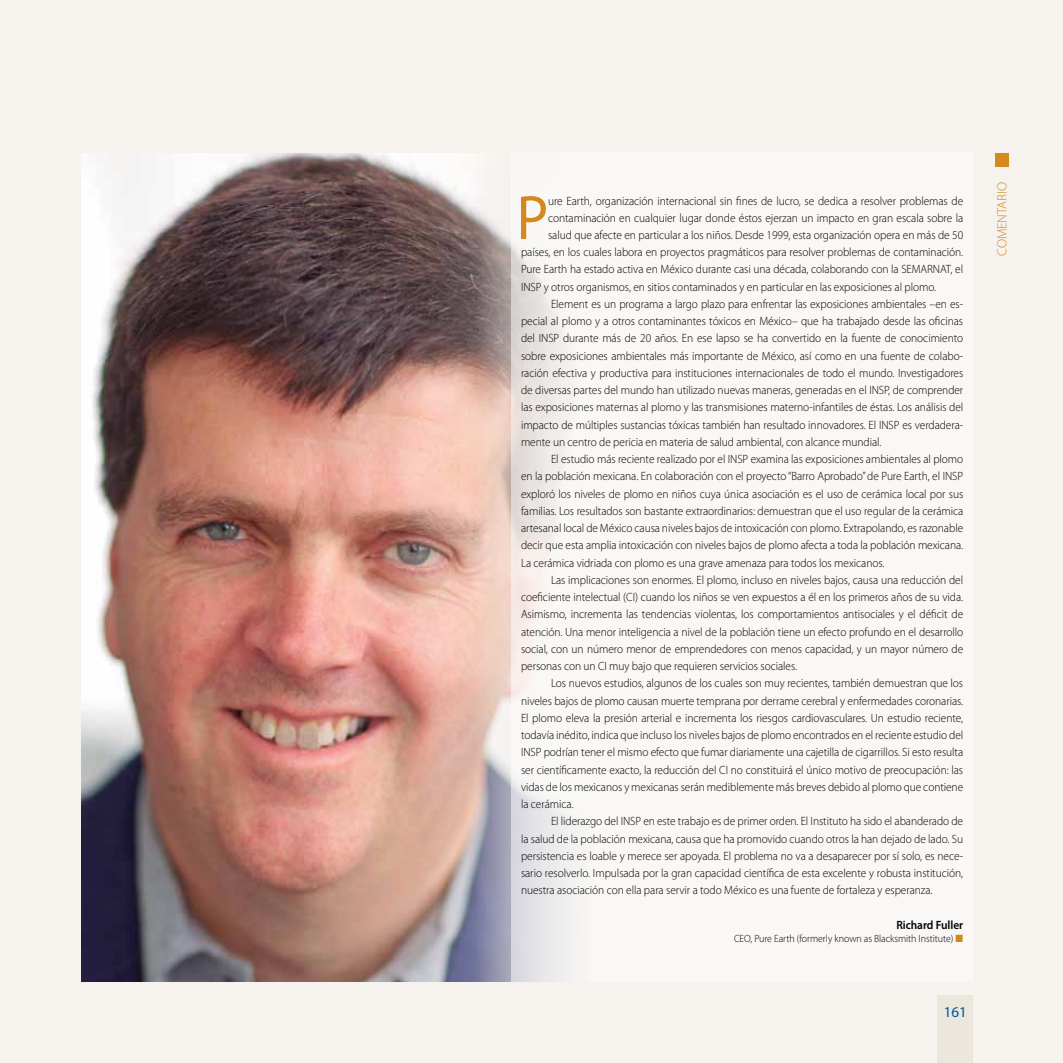
<style>
.page{position:relative;width:1063px;height:1063px;background:#f6f3ee}
.page>*{position:absolute;margin:0;border:0;box-sizing:border-box;transform-origin:0 0}
.t1{font:63.15px "Myriad Pro";color:#d4891c;scale:.95 1}
.t2{font:15px "Myriad Pro";color:#005695}
.t3{font:300 13.5px "Myriad Pro";color:#d4891c}
.t4{font:300 12px "Myriad Pro";letter-spacing:-.005em;color:#000;scale:.95 1}
.t5{font:600 12px "Myriad Pro";letter-spacing:-.005em;color:#000;scale:.95 1}
.t6{font:300 10.5px "Myriad Pro";letter-spacing:-.005em;color:#000;scale:.95 1}
.s1{color:#d4891c}
</style>
<div class="page">
<div style="left:995px;top:153px;width:14px;height:13px;background:#d4891c"></div>
<div style="left:938px;top:996px;width:35px;height:67px;background:#ece7dd"></div>
<img style="left:81px;top:153px;width:395px;height:829px">
<svg style="left:476px;top:211px;width:35px;height:771px;background:#c5b3b2"></svg>
<div style="left:511px;top:153px;width:462px;height:829px;background:#faf8f6"></div>
<h1 class="t1" style="left:516px;top:179px;width:35px">P</h1>
<p class="t4" style="left:548px;top:194px;width:439px">ure Earth, organización internacional sin fines de lucro, se dedica a resolver problemas de</p>
<p class="t4" style="left:548px;top:211px;width:438px">contaminación en cualquier lugar donde éstos ejerzan un impacto en gran escala sobre la</p>
<p class="t4" style="left:548px;top:228px;width:439px">salud que afecte en particular a los niños. Desde 1999, esta organización opera en más de 50</p>
<p class="t4" style="left:521px;top:246px;width:467px">países, en los cuales labora en proyectos pragmáticos para resolver problemas de contaminación.</p>
<p class="t4" style="left:521px;top:263px;width:467px">Pure Earth ha estado activa en México durante casi una década, colaborando con la SEMARNAT, el</p>
<p class="t4" style="left:521px;top:280px;width:438px">INSP y otros organismos, en sitios contaminados y en particular en las exposiciones al plomo.</p>
<p class="t4" style="left:551px;top:297px;width:435px">Element es un programa a largo plazo para enfrentar las exposiciones ambientales –en es-</p>
<p class="t4" style="left:521px;top:315px;width:467px">pecial al plomo y a otros contaminantes tóxicos en México– que ha trabajado desde las oficinas</p>
<p class="t4" style="left:521px;top:332px;width:467px">del INSP durante más de 20 años. En ese lapso se ha convertido en la fuente de conocimiento</p>
<p class="t4" style="left:521px;top:349px;width:467px">sobre exposiciones ambientales más importante de México, así como en una fuente de colabo-</p>
<p class="t4" style="left:521px;top:366px;width:467px">ración efectiva y productiva para instituciones internacionales de todo el mundo. Investigadores</p>
<p class="t4" style="left:521px;top:384px;width:467px">de diversas partes del mundo han utilizado nuevas maneras, generadas en el INSP, de comprender</p>
<p class="t4" style="left:521px;top:401px;width:467px">las exposiciones maternas al plomo y las transmisiones materno-infantiles de éstas. Los análisis del</p>
<p class="t4" style="left:521px;top:418px;width:467px">impacto de múltiples sustancias tóxicas también han resultado innovadores. El INSP es verdadera-</p>
<p class="t4" style="left:521px;top:435px;width:381px">mente un centro de pericia en materia de salud ambiental, con alcance mundial.</p>
<p class="t4" style="left:551px;top:453px;width:435px">El estudio más reciente realizado por el INSP examina las exposiciones ambientales al plomo</p>
<p class="t4" style="left:521px;top:470px;width:467px">en la población mexicana. En colaboración con el proyecto “Barro Aprobado” de Pure Earth, el INSP</p>
<p class="t4" style="left:521px;top:487px;width:467px">exploró los niveles de plomo en niños cuya única asociación es el uso de cerámica local por sus</p>
<p class="t4" style="left:521px;top:504px;width:467px">familias. Los resultados son bastante extraordinarios: demuestran que el uso regular de la cerámica</p>
<p class="t4" style="left:521px;top:522px;width:467px">artesanal local de México causa niveles bajos de intoxicación con plomo. Extrapolando, es razonable</p>
<p class="t4" style="left:521px;top:539px;width:467px">decir que esta amplia intoxicación con niveles bajos de plomo afecta a toda la población mexicana.</p>
<p class="t4" style="left:521px;top:556px;width:384px">La cerámica vidriada con plomo es una grave amenaza para todos los mexicanos.</p>
<p class="t4" style="left:551px;top:573px;width:435px">Las implicaciones son enormes. El plomo, incluso en niveles bajos, causa una reducción del</p>
<p class="t4" style="left:521px;top:591px;width:467px">coeficiente intelectual (CI) cuando los niños se ven expuestos a él en los primeros años de su vida.</p>
<p class="t4" style="left:521px;top:608px;width:467px">Asimismo, incrementa las tendencias violentas, los comportamientos antisociales y el déficit de</p>
<p class="t4" style="left:521px;top:625px;width:467px">atención. Una menor inteligencia a nivel de la población tiene un efecto profundo en el desarrollo</p>
<p class="t4" style="left:521px;top:642px;width:467px">social, con un número menor de emprendedores con menos capacidad, y un mayor número de</p>
<p class="t4" style="left:521px;top:660px;width:292px">personas con un CI muy bajo que requieren servicios sociales.</p>
<p class="t4" style="left:551px;top:677px;width:435px">Los nuevos estudios, algunos de los cuales son muy recientes, también demuestran que los</p>
<p class="t4" style="left:521px;top:694px;width:467px">niveles bajos de plomo causan muerte temprana por derrame cerebral y enfermedades coronarias.</p>
<p class="t4" style="left:521px;top:711px;width:467px">El plomo eleva la presión arterial e incrementa los riesgos cardiovasculares. Un estudio reciente,</p>
<p class="t4" style="left:521px;top:728px;width:467px">todavía inédito, indica que incluso los niveles bajos de plomo encontrados en el reciente estudio del</p>
<p class="t4" style="left:521px;top:746px;width:467px">INSP podrían tener el mismo efecto que fumar diariamente una cajetilla de cigarrillos. Si esto resulta</p>
<p class="t4" style="left:521px;top:763px;width:467px">ser científicamente exacto, la reducción del CI no constituirá el único motivo de preocupación: las</p>
<p class="t4" style="left:521px;top:780px;width:467px">vidas de los mexicanos y mexicanas serán mediblemente más breves debido al plomo que contiene</p>
<p class="t4" style="left:521px;top:797px;width:57px">la cerámica.</p>
<p class="t4" style="left:551px;top:815px;width:435px">El liderazgo del INSP en este trabajo es de primer orden. El Instituto ha sido el abanderado de</p>
<p class="t4" style="left:521px;top:832px;width:467px">la salud de la población mexicana, causa que ha promovido cuando otros la han dejado de lado. Su</p>
<p class="t4" style="left:521px;top:849px;width:467px">persistencia es loable y merece ser apoyada. El problema no va a desaparecer por sí solo, es nece-</p>
<p class="t4" style="left:521px;top:866px;width:467px">sario resolverlo. Impulsada por la gran capacidad científica de esta excelente y robusta institución,</p>
<p class="t4" style="left:521px;top:884px;width:435px">nuestra asociación con ella para servir a todo México es una fuente de fortaleza y esperanza.</p>
<p class="t5" style="left:896px;top:917px;width:72px">Richard Fuller</p>
<p class="t6" style="left:734px;top:932px;width:243px">CEO, Pure Earth (formerly known as Blacksmith Institute) <span class="s1">■</span></p>
<p class="t2" style="left:944px;top:1003px;width:25px">161</p>
<p class="t3" style="left:994px;top:256px;width:75px;rotate:-90deg">COMENTARIO</p>
</div>
